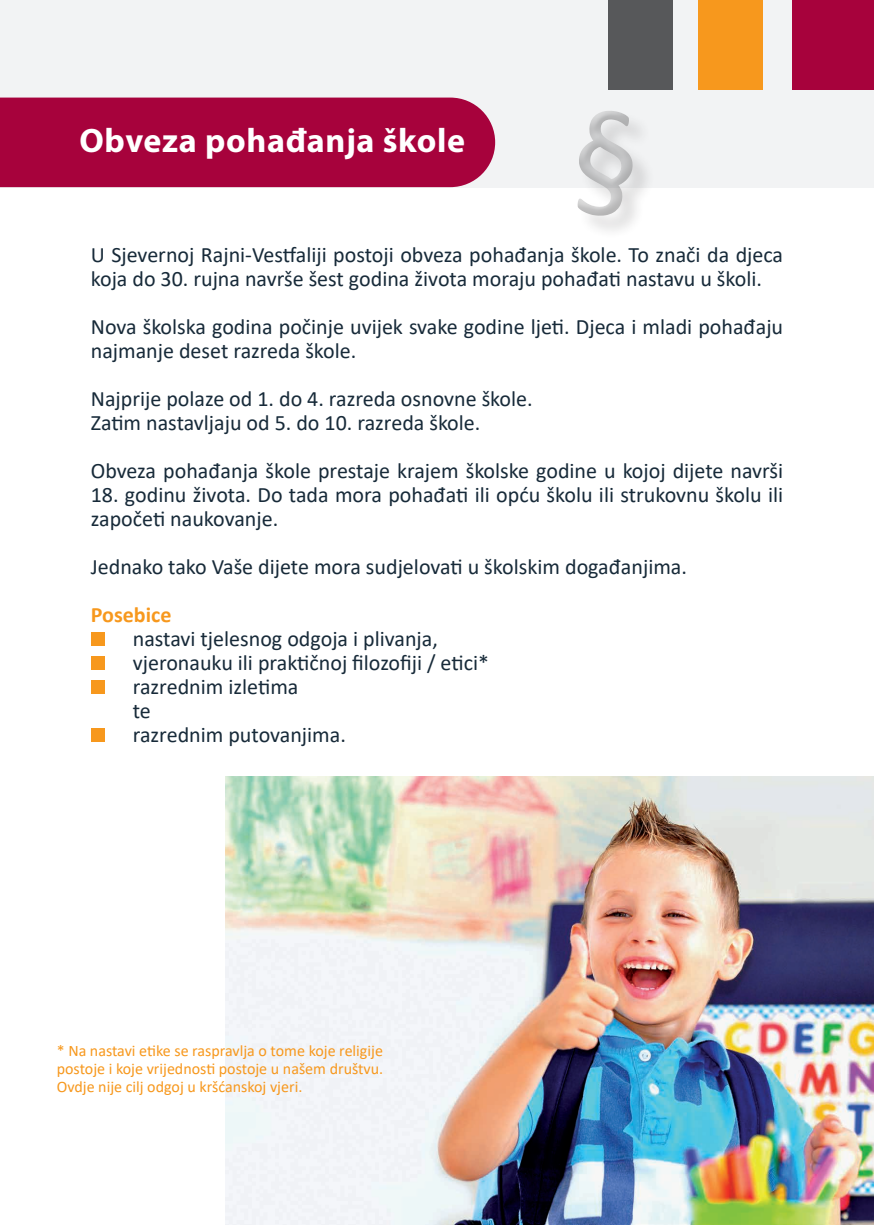
<style>
.page{position:relative;width:874px;height:1225px;background:#fff}
.page>*{position:absolute;margin:0;border:0;box-sizing:border-box;transform-origin:0 0}
.t1{font:700 34px "Myriad Pro";letter-spacing:.02em;color:#fff}
.t2{font:22px/24px "Calibri";color:#172a39}
.t3{font:700 22px "Calibri";color:#f7981d}
.t4{font:16px "Calibri";color:#f7981d}
</style>
<div class="page">
<div style="left:0;top:0;width:872px;height:187px;background:#f2f3f4"></div>
<div style="left:91px;top:632px;width:13px;height:13px;background:#f7981d"></div>
<div style="left:91px;top:656px;width:13px;height:13px;background:#f7981d"></div>
<div style="left:91px;top:680px;width:13px;height:13px;background:#f7981d"></div>
<div style="left:91px;top:728px;width:13px;height:13px;background:#f7981d"></div>
<div style="left:0;top:98px;width:477px;height:89px;background:#a7023c"></div>
<img style="left:225px;top:777px;width:648px;height:448px">
<svg style="left:477px;top:46px;width:348px;height:142px"></svg>
<svg style="left:548px;top:80px;width:114px;height:151px"></svg>
<div style="left:608px;top:0;width:64px;height:89px;background:#57585a"></div>
<div style="left:697px;top:0;width:65px;height:89px;background:#f7981d"></div>
<div style="left:791px;top:0;width:82px;height:89px;background:#a7023c"></div>
<p class="t1" style="left:79px;top:118px;width:387px">Obveza pohađanja škole</p>
<p class="t2" style="left:91px;top:242px;width:693px">U Sjevernoj Rajni-Vestfaliji postoji obveza pohađanja škole. To znači da djeca koja do 30. rujna navrše šest godina života moraju pohađati nastavu u školi.</p>
<p class="t2" style="left:91px;top:314px;width:693px">Nova školska godina počinje uvijek svake godine ljeti. Djeca i mladi pohađaju najmanje deset razreda škole.</p>
<p class="t2" style="left:91px;top:386px;width:443px">Najprije polaze od 1. do 4. razreda osnovne škole.</p>
<p class="t2" style="left:91px;top:410px;width:391px">Zatim nastavljaju od 5. do 10. razreda škole.</p>
<p class="t2" style="left:91px;top:458px;width:693px">Obveza pohađanja škole prestaje krajem školske godine u kojoj dijete navrši</p>
<p class="t2" style="left:91px;top:482px;width:693px">18. godinu života. Do tada mora pohađati ili opću školu ili strukovnu školu ili započeti naukovanje.</p>
<p class="t2" style="left:91px;top:554px;width:597px">Jednako tako Vaše dijete mora sudjelovati u školskim događanjima.</p>
<p class="t3" style="left:91px;top:599px;width:82px">Posebice</p>
<p class="t2" style="left:133px;top:626px;width:306px">nastavi tjelesnog odgoja i plivanja,</p>
<p class="t2" style="left:133px;top:650px;width:357px">vjeronauku ili praktičnoj filozofiji / etici*</p>
<p class="t2" style="left:133px;top:674px;width:167px">razrednim izletima</p>
<p class="t2" style="left:133px;top:698px;width:20px">te</p>
<p class="t2" style="left:133px;top:722px;width:214px">razrednim putovanjima.</p>
<p class="t4" style="left:57px;top:1039px;width:327px">* Na nastavi etike se raspravlja o tome koje religije</p>
<p class="t4" style="left:57px;top:1057px;width:328px">postoje i koje vrijednosti postoje u našem društvu.</p>
<p class="t4" style="left:57px;top:1075px;width:247px">Ovdje nije cilj odgoj u kršćanskoj vjeri.</p>
</div>
